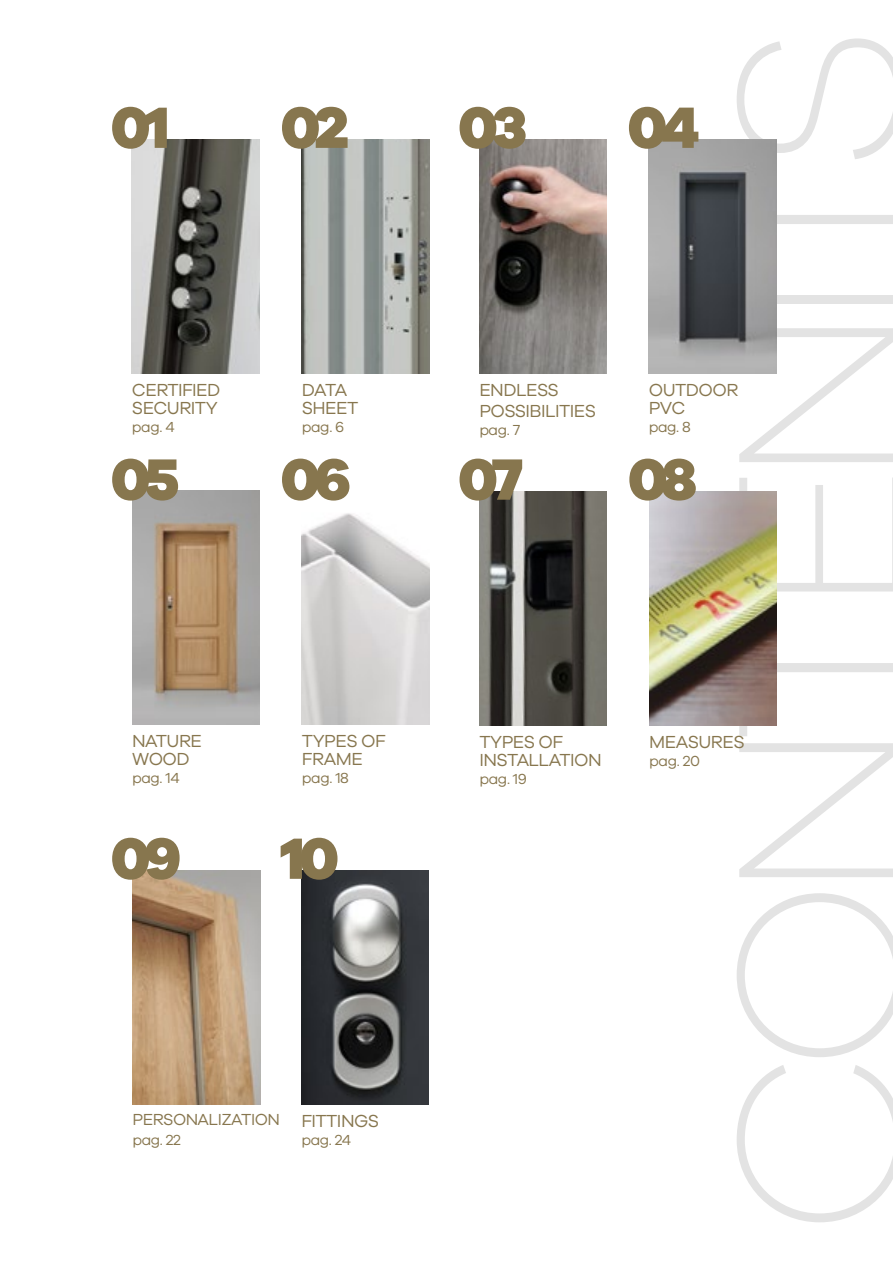
<style>
.page{position:relative;width:893px;height:1263px;background:#fff}
.page>*{position:absolute;margin:0;border:0;box-sizing:border-box;transform-origin:0 0}
.t1{font:200 240px "Galano Grotesque";letter-spacing:-.1em;color:#e3e3e3}
.t2{font:800 60px "Galano Grotesque";letter-spacing:-.1em;color:#87764e}
.t3{font:18px/18px "Galano Grotesque";letter-spacing:-.03em;color:#87764e}
.t4{font:16.5px "Galano Grotesque";letter-spacing:-.03em;color:#87764e}
.t5{font:15px "Galano Grotesque";letter-spacing:-.03em;color:#87764e}
</style>
<div class="page">
<img style="left:479px;top:140px;width:128px;height:234px">
<img style="left:302px;top:140px;width:127px;height:234px">
<img style="left:649px;top:491px;width:128px;height:234px">
<img style="left:302px;top:513px;width:127px;height:212px">
<img style="left:301px;top:871px;width:128px;height:233px">
<img style="left:132px;top:140px;width:128px;height:234px">
<img style="left:479px;top:491px;width:128px;height:234px">
<img style="left:649px;top:140px;width:127px;height:234px">
<img style="left:132px;top:491px;width:128px;height:234px">
<img style="left:132px;top:871px;width:128px;height:233px">
<h1 class="t1" style="left:675px;top:1238px;width:1215px;rotate:-90deg">CONTENITS</h1>
<h2 class="t2" style="left:111px;top:90px;width:61px">01</h2>
<h2 class="t2" style="left:281px;top:90px;width:70px">02</h2>
<h2 class="t2" style="left:458px;top:90px;width:70px">03</h2>
<h2 class="t2" style="left:627px;top:90px;width:74px">04</h2>
<p class="t3" style="left:132px;top:380px;width:90px">CERTIFIED<br>SECURITY</p>
<p class="t5" style="left:132px;top:418px;width:44px">pag. 4</p>
<p class="t3" style="left:479px;top:378px;width:118px;line-height:21.6px">ENDLESS<br>POSSIBILITIES</p>
<p class="t5" style="left:479px;top:421px;width:42px">pag. 7</p>
<p class="t3" style="left:649px;top:380px;width:91px">OUTDOOR<br>PVC</p>
<p class="t5" style="left:649px;top:418px;width:44px">pag. 8</p>
<p class="t3" style="left:302px;top:380px;width:58px">DATA<br>SHEET</p>
<p class="t5" style="left:302px;top:418px;width:44px">pag. 6</p>
<h2 class="t2" style="left:281px;top:441px;width:72px">06</h2>
<h2 class="t2" style="left:628px;top:441px;width:70px">08</h2>
<h2 class="t2" style="left:111px;top:441px;width:70px">05</h2>
<h2 class="t2" style="left:458px;top:441px;width:67px">07</h2>
<p class="t3" style="left:302px;top:731px;width:85px">TYPES OF<br>FRAME</p>
<p class="t5" style="left:302px;top:769px;width:49px">pag. 18</p>
<p class="t3" style="left:132px;top:731px;width:71px">NATURE<br>WOOD</p>
<p class="t5" style="left:132px;top:769px;width:49px">pag. 14</p>
<p class="t3" style="left:479px;top:732px;width:124px">TYPES OF<br>INSTALLATION</p>
<p class="t5" style="left:479px;top:770px;width:49px">pag. 19</p>
<p class="t3" style="left:649px;top:732px;width:97px">MEASURES</p>
<p class="t5" style="left:649px;top:752px;width:52px">pag. 20</p>
<h2 class="t2" style="left:111px;top:820px;width:72px">09</h2>
<h2 class="t2" style="left:280px;top:820px;width:60px">10</h2>
<p class="t4" style="left:132px;top:1110px;width:149px">PERSONALIZATION</p>
<p class="t5" style="left:132px;top:1131px;width:50px">pag. 22</p>
<p class="t3" style="left:301px;top:1111px;width:79px">FITTINGS</p>
<p class="t5" style="left:301px;top:1131px;width:51px">pag. 24</p>
</div>
